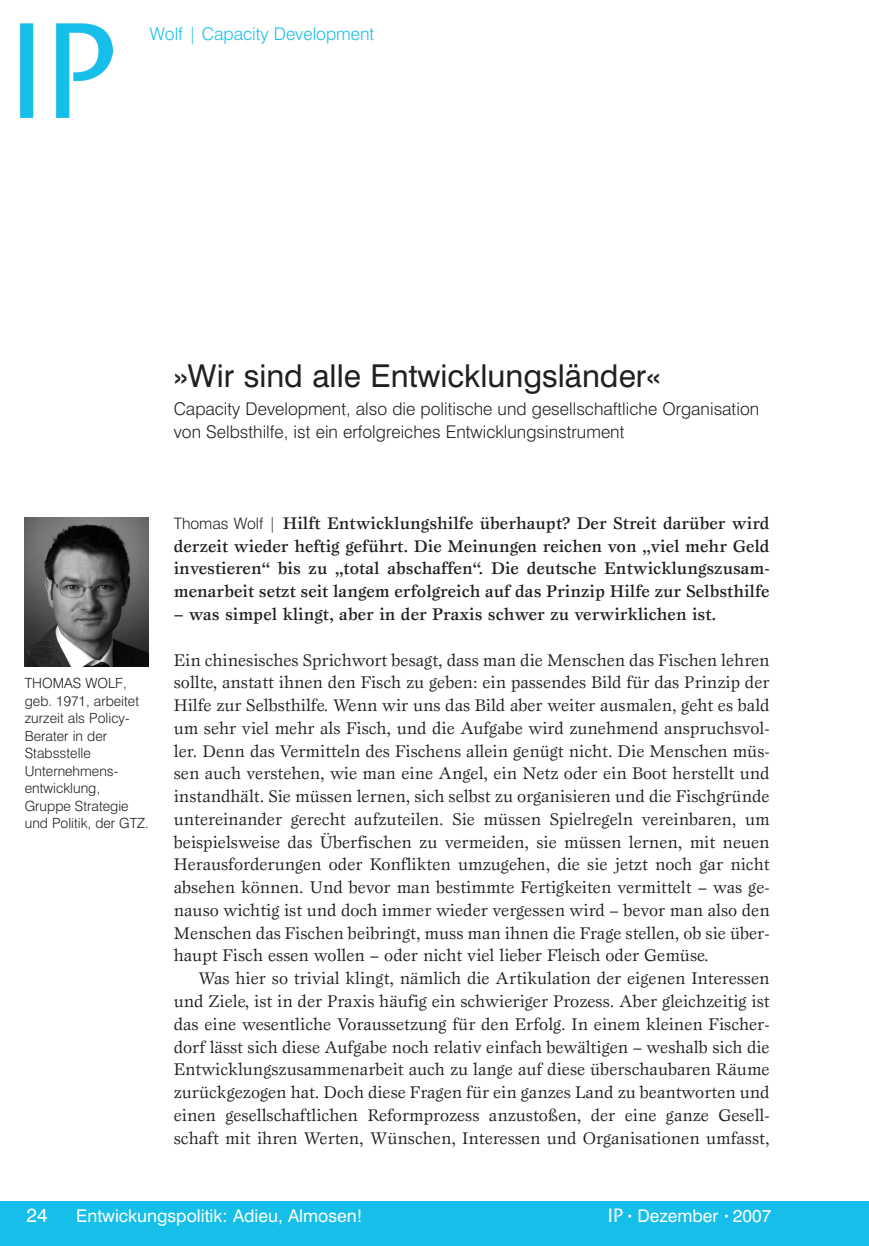
<style>
.page{position:relative;width:869px;height:1246px;background:#fff}
.page>*{position:absolute;margin:0;border:0;box-sizing:border-box;transform-origin:0 0}
.t1{font:31.5px "Swiss 721 BT";color:#231f20}
.t2{font:19.25px "Swiss 721 BT";color:#fff}
.t3{font:17.5px/22.8px "Esprit";color:#231f20;text-align:justify}
.t4{font:500 17.5px/22.8px "Esprit";color:#231f20;text-align:justify}
.t5{font:300 17.5px/22.8px "Swiss 721 BT";color:#231f20}
.t6{font:17.5px "Swiss 721 BT";color:#fff}
.t7{font:300 17.5px "Swiss 721 BT";color:#15bfe9}
.t8{font:300 14px/17.5px "Swiss 721 BT";color:#231f20}
.s1{font-family:"Swiss 721 BT";font-weight:300;font-size:15.75px}
.s2{font-family:"ITC Stone Sans";font-weight:500;font-size:19.25px}
.s3{font-size:10.5px}
</style>
<div class="page">
<div style="left:0;top:1200px;width:868px;height:45px;background:#15bfe9"></div>
<img style="left:20px;top:23px;width:93px;height:95px">
<hr style="left:868px;top:1200px;width:1px;height:45px;background:#15bfe9">
<img style="left:25px;top:517px;width:124px;height:149px">
<p class="t7" style="left:150px;top:23px;width:226px">Wolf | Capacity Development</p>
<h1 class="t1" style="left:174px;top:357px;width:488px">»Wir sind alle Entwicklungsländer«</h1>
<p class="t5" style="left:174px;top:397px;width:586px">Capacity Development, also die politische und gesellschaftliche Organisation von Selbsthilfe, ist ein erfolgreiches Entwicklungsinstrument</p>
<p class="t8" style="left:25px;top:674px;width:125px">THOMAS WOLF, geb. 1971, arbeitet zurzeit als Policy-<br>Berater in der<br>Stabsstelle<br>Unternehmens&shy;entwicklung,<br>Gruppe Strategie und Politik, der GTZ.</p>
<p class="t4" style="left:174px;top:511px;width:597px"><span class="s1">Thomas Wolf |</span> Hilft Entwicklungshilfe überhaupt? Der Streit darüber wird derzeit wieder heftig geführt. Die Meinungen reichen von „viel mehr Geld investieren“ bis zu „total abschaffen“. Die deutsche Entwicklungszusam&shy;menarbeit setzt seit langem erfolgreich auf das Prinzip Hilfe zur Selbsthilfe</p>
<p class="t4" style="left:174px;top:602px;width:544px">– was simpel klingt, aber in der Praxis schwer zu verwirklichen ist.</p>
<p class="t3" style="left:174px;top:648px;width:597px">Ein chinesisches Sprichwort besagt, dass man die Menschen das Fischen lehren sollte, anstatt ihnen den Fisch zu geben: ein passendes Bild für das Prinzip der Hilfe zur Selbsthilfe. Wenn wir uns das Bild aber weiter ausmalen, geht es bald um sehr viel mehr als Fisch, und die Aufgabe wird zunehmend anspruchsvol&shy;ler. Denn das Vermitteln des Fischens allein genügt nicht. Die Menschen müs&shy;sen auch verstehen, wie man eine Angel, ein Netz oder ein Boot herstellt und instandhält. Sie müssen lernen, sich selbst zu organisieren und die Fischgründe untereinander gerecht aufzuteilen. Sie müssen Spielregeln vereinbaren, um beispielsweise das Überfischen zu vermeiden, sie müssen lernen, mit neuen Herausforderungen oder Konflikten umzugehen, die sie jetzt noch gar nicht absehen können. Und bevor man bestimmte Fertigkeiten vermittelt – was ge&shy;nauso wichtig ist und doch immer wieder vergessen wird – bevor man also den Menschen das Fischen beibringt, muss man ihnen die Frage stellen, ob sie über&shy;haupt Fisch essen wollen – oder nicht viel lieber Fleisch oder Gemüse.</p>
<p class="t3" style="left:174px;top:966px;width:597px;text-indent:25px">Was hier so trivial klingt, nämlich die Artikulation der eigenen Interessen und Ziele, ist in der Praxis häufig ein schwieriger Prozess. Aber gleichzeitig ist das eine wesentliche Voraussetzung für den Erfolg. In einem kleinen Fischer&shy;dorf lässt sich diese Aufgabe noch relativ einfach bewältigen – weshalb sich die Entwicklungszusammenarbeit auch zu lange auf diese überschaubaren Räume zurückgezogen hat. Doch diese Fragen für ein ganzes Land zu beantworten und einen gesellschaftlichen Reformprozess anzustoßen, der eine ganze Gesell&shy;schaft mit ihren Werten, Wünschen, Interessen und Organisationen umfasst,</p>
<p class="t2" style="left:27px;top:1202px;width:23px">24</p>
<p class="t6" style="left:76px;top:1204px;width:287px">Entwickungspolitik: Adieu, Almosen!</p>
<p class="t6" style="left:607px;top:1204px;width:165px"><span class="s2">IP</span> <span class="s3">•</span> Dezember <span class="s3">•</span> 2007</p>
</div>
